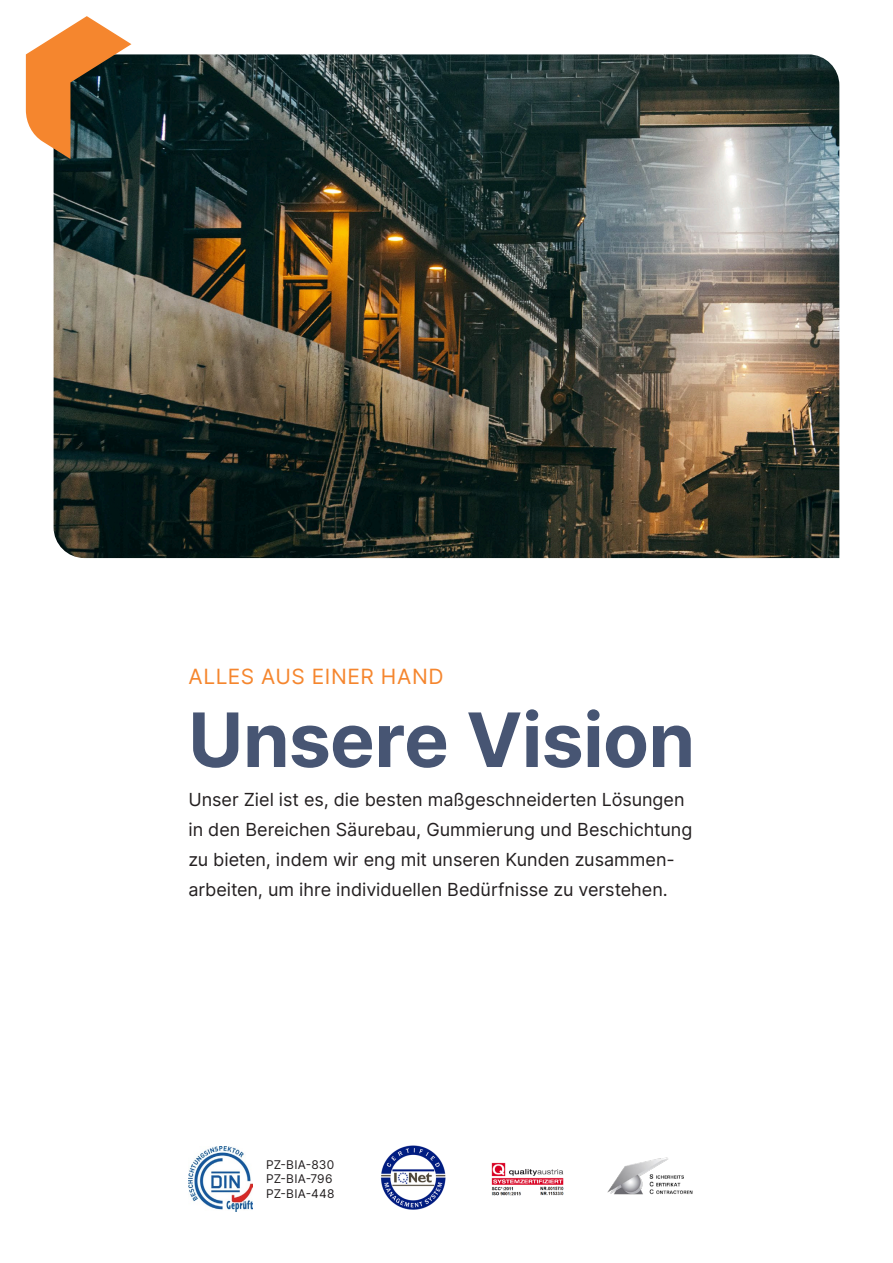
<style>
.page{position:relative;width:893px;height:1263px;background:#fff}
.page>*{position:absolute;margin:0;border:0;box-sizing:border-box;transform-origin:0 0}
.t1{font:700 75px "Inter";letter-spacing:-.01em;color:#475573}
.t2{font:21px "Inter";letter-spacing:.025em;color:#f5862e}
.t3{font:18px/30px "Inter";color:#231f20}
.t4{font:12px/14.4px "Inter";letter-spacing:.02em;color:#231f20}
</style>
<div class="page">
<img style="left:54px;top:54px;width:785px;height:504px">
<img style="left:607px;top:1157px;width:86px;height:38px">
<img style="left:381px;top:1145px;width:64px;height:64px">
<svg style="left:26px;top:16px;width:105px;height:143px"></svg>
<img style="left:492px;top:1162px;width:71px;height:33px">
<img style="left:188px;top:1147px;width:65px;height:64px">
<p class="t2" style="left:188px;top:661px;width:257px">ALLES AUS EINER HAND</p>
<h1 class="t1" style="left:188px;top:685px;width:508px">Unsere Vision</h1>
<p class="t3" style="left:188px;top:784px;width:505px">Unser Ziel ist es, die besten maßgeschneiderten Lösungen in den Bereichen Säurebau, Gummierung und Beschichtung zu bieten, indem wir eng mit unseren Kunden zusammen&shy;arbeiten, um ihre individuellen Bedürfnisse zu verstehen.</p>
<p class="t4" style="left:266px;top:1157px;width:70px">PZ-BIA-830<br>PZ-BIA-796<br>PZ-BIA-448</p>
</div>
